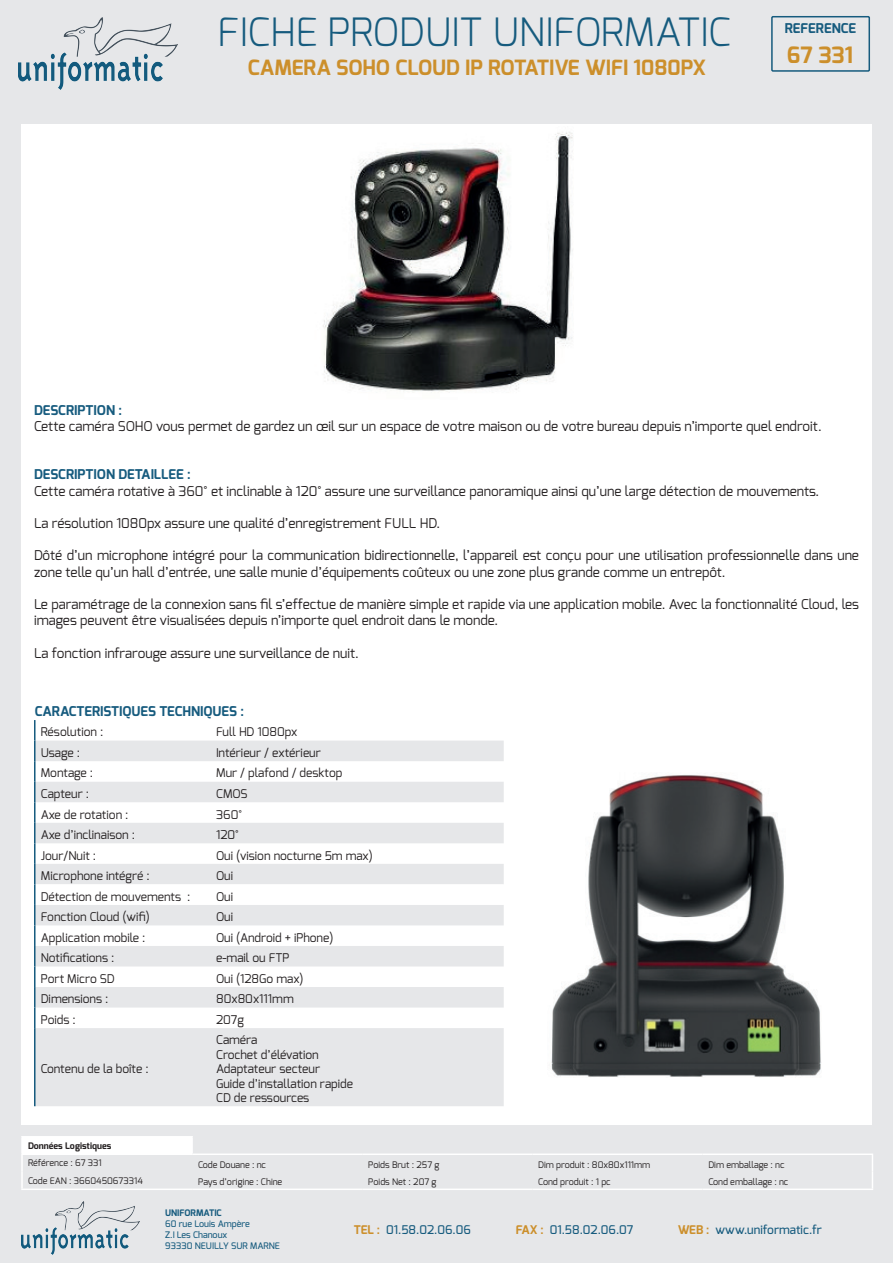
<style>
.page{position:relative;width:893px;height:1263px;background:#e6e7e9}
.page>*{position:absolute;margin:0;border:0;box-sizing:border-box;transform-origin:0 0}
.t1{font:300 39px "Exo";color:#165b7e}
.t2{font:700 22.5px "Exo";color:#cc8f2b}
.t3{font:700 21px "Exo";color:#cc8f2b}
.t4{font:13.5px/16.2px "Exo";color:#231f20}
.t5{font:700 13.5px "Exo";color:#165b7e}
.t6{font:12px/14.4px "Exo";color:#231f20}
.t7{font:500 12px "Exo";color:#165b7e}
.t8{font:9px "Exo";color:#231f20}
.t9{font:500 9px/10.8px "Exo";color:#165b7e}
.t10{font:700 9px "Exo";color:#231f20}
.t11{font:700 9px "Exo";color:#165b7e}
.s1{font-weight:700;color:#cc8f2b}
</style>
<div class="page">
<div style="left:21px;top:124px;width:851px;height:1001px;background:#fff"></div>
<img style="left:21px;top:1201px;width:118px;height:53px">
<svg style="left:36px;top:740px;width:468px;height:366px;fill:#e6e7e9"></svg>
<svg style="left:36px;top:864px;width:468px;height:61px"></svg>
<hr style="left:34px;top:720px;width:2px;height:20px;background:#165b7e">
<hr style="left:34px;top:740px;width:2px;height:21px;background:#165b7e">
<hr style="left:34px;top:761px;width:2px;height:21px;background:#165b7e">
<hr style="left:34px;top:782px;width:2px;height:20px;background:#165b7e">
<hr style="left:34px;top:802px;width:2px;height:21px;background:#165b7e">
<hr style="left:34px;top:823px;width:2px;height:20px;background:#165b7e">
<hr style="left:34px;top:843px;width:2px;height:21px;background:#165b7e">
<hr style="left:34px;top:864px;width:2px;height:20px;background:#165b7e">
<hr style="left:34px;top:884px;width:2px;height:21px;background:#165b7e">
<hr style="left:34px;top:905px;width:2px;height:20px;background:#165b7e">
<hr style="left:34px;top:925px;width:2px;height:21px;background:#165b7e">
<hr style="left:34px;top:946px;width:2px;height:20px;background:#165b7e">
<hr style="left:34px;top:966px;width:2px;height:21px;background:#165b7e">
<hr style="left:34px;top:987px;width:2px;height:20px;background:#165b7e">
<hr style="left:34px;top:1007px;width:2px;height:21px;background:#165b7e">
<hr style="left:34px;top:1028px;width:2px;height:78px;background:#165b7e">
<img style="left:18px;top:17px;width:160px;height:73px">
<hr style="left:21px;top:1188px;width:171px;height:2px;background:#fff">
<hr style="left:192px;top:1188px;width:170px;height:2px;background:#fff">
<hr style="left:362px;top:1188px;width:170px;height:2px;background:#fff">
<hr style="left:532px;top:1188px;width:170px;height:2px;background:#fff">
<hr style="left:702px;top:1188px;width:171px;height:2px;background:#fff">
<hr style="left:21px;top:1136px;width:172px;height:1px;background:#fff">
<svg style="left:21px;top:1137px;width:852px;height:52px"></svg>
<hr style="left:21px;top:1153px;width:171px;height:2px;background:#fff">
<svg style="left:771px;top:16px;width:99px;height:56px"></svg>
<img style="left:323px;top:132px;width:250px;height:260px">
<img style="left:551px;top:773px;width:270px;height:304px">
<h1 class="t1" style="left:217px;top:7px;width:515px">FICHE PRODUIT UNIFORMATIC</h1>
<h3 class="t3" style="left:248px;top:54px;width:459px">CAMERA SOHO CLOUD IP ROTATIVE WIFI 1080PX</h3>
<p class="t5" style="left:785px;top:20px;width:73px">REFERENCE</p>
<h2 class="t2" style="left:787px;top:40px;width:68px">67 331</h2>
<p class="t5" style="left:34px;top:401px;width:90px">DESCRIPTION :</p>
<p class="t4" style="left:34px;top:418px;width:789px">Cette caméra SOHO vous permet de gardez un œil sur un espace de votre maison ou de votre bureau depuis n’importe quel endroit.</p>
<p class="t5" style="left:34px;top:466px;width:158px">DESCRIPTION DETAILLEE :</p>
<p class="t4" style="left:34px;top:482px;width:787px">Cette caméra rotative à 360° et inclinable à 120° assure une surveillance panoramique ainsi qu’une large détection de mouvements.</p>
<p class="t4" style="left:34px;top:515px;width:408px">La résolution 1080px assure une qualité d’enregistrement FULL HD.</p>
<p class="t4" style="left:34px;top:547px;width:826px">Dôté d’un microphone intégré pour la communication bidirectionnelle, l’appareil est conçu pour une utilisation professionnelle dans une zone telle qu’un hall d’entrée, une salle munie d’équipements coûteux ou une zone plus grande comme un entrepôt.</p>
<p class="t4" style="left:34px;top:596px;width:826px">Le paramétrage de la connexion sans fil s’effectue de manière simple et rapide via une application mobile. Avec la fonctionnalité Cloud, les images peuvent être visualisées depuis n’importe quel endroit dans le monde.</p>
<p class="t4" style="left:34px;top:644px;width:326px">La fonction infrarouge assure une surveillance de nuit.</p>
<p class="t5" style="left:35px;top:702px;width:211px">CARACTERISTIQUES TECHNIQUES :</p>
<p class="t6" style="left:41px;top:725px;width:64px">Résolution :</p>
<p class="t6" style="left:216px;top:725px;width:83px">Full HD 1080px</p>
<p class="t6" style="left:41px;top:745px;width:41px">Usage :</p>
<p class="t6" style="left:216px;top:745px;width:106px">Intérieur / extérieur</p>
<p class="t6" style="left:41px;top:766px;width:54px">Montage :</p>
<p class="t6" style="left:216px;top:766px;width:128px">Mur / plafond / desktop</p>
<p class="t6" style="left:41px;top:786px;width:50px">Capteur :</p>
<p class="t6" style="left:216px;top:786px;width:33px">CMOS</p>
<p class="t6" style="left:41px;top:807px;width:89px">Axe de rotation :</p>
<p class="t6" style="left:216px;top:807px;width:27px">360°</p>
<p class="t6" style="left:41px;top:827px;width:96px">Axe d’inclinaison :</p>
<p class="t6" style="left:216px;top:827px;width:24px">120°</p>
<p class="t6" style="left:41px;top:848px;width:57px">Jour/Nuit :</p>
<p class="t6" style="left:216px;top:848px;width:158px">Oui (vision nocturne 5m max)</p>
<p class="t6" style="left:41px;top:868px;width:110px">Microphone intégré :</p>
<p class="t6" style="left:216px;top:868px;width:19px">Oui</p>
<p class="t6" style="left:41px;top:889px;width:151px">Détection de mouvements :</p>
<p class="t6" style="left:216px;top:889px;width:19px">Oui</p>
<p class="t6" style="left:41px;top:910px;width:111px">Fonction Cloud (wifi)</p>
<p class="t6" style="left:216px;top:910px;width:19px">Oui</p>
<p class="t6" style="left:41px;top:930px;width:106px">Application mobile :</p>
<p class="t6" style="left:216px;top:930px;width:119px">Oui (Android + iPhone)</p>
<p class="t6" style="left:41px;top:951px;width:75px">Notifications :</p>
<p class="t6" style="left:216px;top:951px;width:75px">e-mail ou FTP</p>
<p class="t6" style="left:41px;top:971px;width:75px">Port Micro SD</p>
<p class="t6" style="left:216px;top:971px;width:89px">Oui (128Go max)</p>
<p class="t6" style="left:41px;top:992px;width:69px">Dimensions :</p>
<p class="t6" style="left:216px;top:992px;width:79px">80x80x111mm</p>
<p class="t6" style="left:41px;top:1012px;width:37px">Poids :</p>
<p class="t6" style="left:216px;top:1012px;width:30px">207g</p>
<p class="t6" style="left:41px;top:1062px;width:109px">Contenu de la boîte :</p>
<p class="t6" style="left:216px;top:1033px;width:139px">Caméra<br>Crochet d’élévation<br>Adaptateur secteur<br>Guide d’installation rapide<br>CD de ressources</p>
<p class="t10" style="left:28px;top:1140px;width:85px">Données Logistiques</p>
<p class="t8" style="left:28px;top:1157px;width:75px">Référence : 67 331</p>
<p class="t8" style="left:198px;top:1158px;width:69px">Code Douane : nc</p>
<p class="t8" style="left:368px;top:1158px;width:73px">Poids Brut : 257 g</p>
<p class="t8" style="left:538px;top:1158px;width:114px">Dim produit : 80x80x111mm</p>
<p class="t8" style="left:708px;top:1158px;width:78px">Dim emballage : nc</p>
<p class="t8" style="left:28px;top:1175px;width:116px">Code EAN : 3660450673314</p>
<p class="t8" style="left:198px;top:1176px;width:86px">Pays d’origine : Chine</p>
<p class="t8" style="left:368px;top:1176px;width:70px">Poids Net : 207 g</p>
<p class="t8" style="left:538px;top:1176px;width:74px">Cond produit : 1 pc</p>
<p class="t8" style="left:708px;top:1176px;width:82px">Cond emballage : nc</p>
<p class="t7" style="left:354px;top:1222px;width:119px"><span class="s1">TEL :</span> 01.58.02.06.06</p>
<p class="t7" style="left:516px;top:1222px;width:119px"><span class="s1">FAX :</span> 01.58.02.06.07</p>
<p class="t7" style="left:678px;top:1222px;width:145px"><span class="s1">WEB :</span> www.uniformatic.fr</p>
<p class="t11" style="left:165px;top:1207px;width:58px">UNIFORMATIC</p>
<p class="t9" style="left:165px;top:1218px;width:116px">60 rue Louis Ampère<br>Z.I Les Chanoux<br>93330 NEUILLY SUR MARNE</p>
</div>
